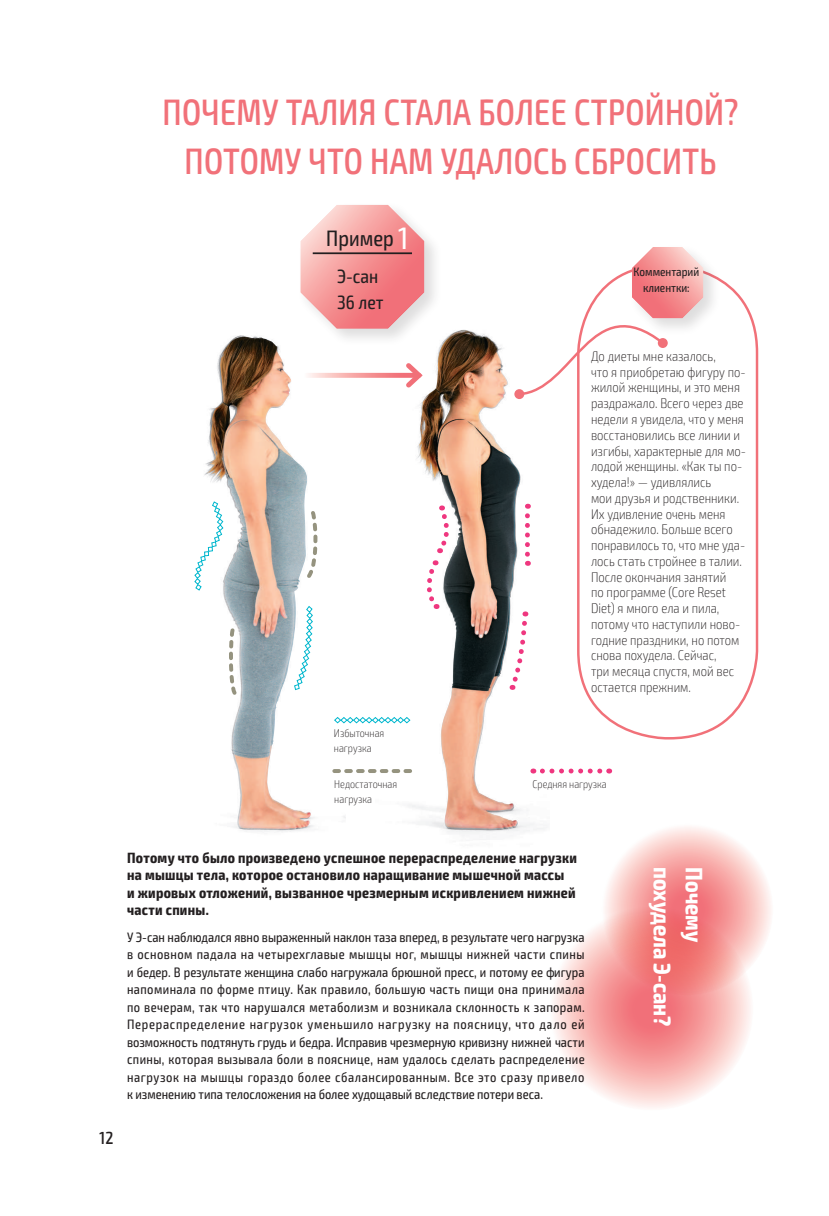
<style>
.page{position:relative;width:829px;height:1216px;background:#fff}
.page>*{position:absolute;margin:0;border:0;box-sizing:border-box;transform-origin:0 0}
.t1{font:500 condensed 36.75px/49px "Exo 2";letter-spacing:.01em;color:#f17179;text-align:center;scale:.96 1}
.t2{font:700 condensed 23.97px "Exo 2";color:#fff}
.t3{font:condensed 22.4px "Exo 2";color:#231f20}
.t4{font:condensed 19.25px/26.2px "Exo 2";color:#231f20}
.t5{font:500 condensed 17.5px "Exo 2";color:#231f20}
.t6{font:700 condensed 14.88px/17.5px "Exo 2";letter-spacing:.02em;color:#231f20}
.t7{font:200 condensed 14px/15.8px "Exo 2";color:#231f20}
.t8{font:condensed 13.65px/17.5px "Exo 2";color:#231f20;text-align:justify}
.t9{font:condensed 12.25px/15.8px "Exo 2";color:#231f20;text-align:center}
.t10{font:200 condensed 11.2px/14.9px "Exo 2";color:#231f20}
.s1{font-size:30.97px;color:#fff}
</style>
<div class="page">
<div style="left:297px;top:202px;width:145px;height:144px;background:#231f20;opacity:.15"></div>
<svg style="left:300px;top:205px;width:124px;height:124px;background:#f5a3a4"></svg>
<hr style="left:313px;top:252px;width:99px;height:2px;background:#231f20">
<img style="left:198px;top:309px;width:147px;height:523px">
<img style="left:206px;top:335px;width:38px;height:205px">
<img style="left:368px;top:309px;width:179px;height:527px">
<img style="left:417px;top:333px;width:44px;height:211px">
<svg style="left:601px;top:823px;width:172px;height:172px;background:#f8bdbc"></svg>
<svg style="left:549px;top:907px;width:204px;height:203px;background:#f6acab"></svg>
<svg style="left:306px;top:373px;width:95px;height:5px"></svg>
<svg style="left:401px;top:358px;width:25px;height:34px"></svg>
<svg style="left:194px;top:501px;width:29px;height:89px"></svg>
<svg style="left:303px;top:508px;width:15px;height:73px"></svg>
<svg style="left:294px;top:605px;width:19px;height:85px"></svg>
<svg style="left:334px;top:716px;width:76px;height:7px"></svg>
<svg style="left:334px;top:769px;width:76px;height:4px"></svg>
<svg style="left:542px;top:768px;width:67px;height:5px"></svg>
<svg style="left:229px;top:625px;width:11px;height:73px"></svg>
<div style="left:577px;top:264px;width:181px;height:475px;border:2px solid #f17179;border-radius:87px"></div>
<svg style="left:514px;top:389px;width:10px;height:10px"></svg>
<svg style="left:435px;top:505px;width:13px;height:48px"></svg>
<svg style="left:427px;top:560px;width:13px;height:49px"></svg>
<svg style="left:525px;top:515px;width:5px;height:51px"></svg>
<svg style="left:507px;top:611px;width:22px;height:79px"></svg>
<div style="left:628px;top:244px;width:93px;height:92px;background:#231f20;opacity:.15"></div>
<svg style="left:516px;top:247px;width:187px;height:150px"></svg>
<h1 class="t1" style="left:162px;top:88px;width:601px">ПОЧЕМУ ТАЛИЯ СТАЛА БОЛЕЕ СТРОЙНОЙ?<br>ПОТОМУ ЧТО НАМ УДАЛОСЬ СБРОСИТЬ</h1>
<h3 class="t3" style="left:326px;top:228px;width:83px">Пример <span class="s1">1</span></h3>
<h3 class="t4" style="left:337px;top:264px;width:48px">Э-сан<br>36 лет</h3>
<p class="t9" style="left:633px;top:265px;width:67px">Комментарий клиентки:</p>
<p class="t7" style="left:591px;top:349px;width:156px">До диеты мне казалось,<br>что я приобретаю фигуру по&shy;жилой женщины, и это меня раздражало. Всего через две недели я увидела, что у меня восстановились все линии и изгибы, характерные для мо&shy;лодой женщины. «Как ты по&shy;худела!» — удивлялись<br>мои друзья и родственники.<br>Их удивление очень меня обнадежило. Больше всего понравилось то, что мне уда&shy;лось стать стройнее в талии.<br>После окончания занятий<br>по программе (Core Reset<br>Diet) я много ела и пила, потому что наступили ново&shy;годние праздники, но потом снова похудела. Сейчас,<br>три месяца спустя, мой вес остается прежним.</p>
<p class="t10" style="left:334px;top:726px;width:52px">Избыточная нагрузка</p>
<p class="t10" style="left:334px;top:777px;width:64px">Недостаточная нагрузка</p>
<p class="t10" style="left:532px;top:777px;width:76px">Средняя нагрузка</p>
<p class="t5" style="left:99px;top:1128px;width:16px">12</p>
<p class="t6" style="left:127px;top:850px;width:451px">Потому что было произведено успешное перераспределение нагрузки на мышцы тела, которое остановило наращивание мышечной массы<br>и жировых отложений, вызванное чрезмерным искривлением нижней части спины.</p>
<p class="t8" style="left:127px;top:928px;width:459px">У Э-сан наблюдался явно выраженный наклон таза вперед, в результате чего нагрузка в основном падала на четырехглавые мышцы ног, мышцы нижней части спины и бедер. В результате женщина слабо нагружала брюшной пресс, и потому ее фигура напоминала по форме птицу. Как правило, большую часть пищи она принимала по вечерам, так что нарушался метаболизм и возникала склонность к запорам.<br>Перераспределение нагрузок уменьшило нагрузку на поясницу, что дало ей возможность подтянуть грудь и бедра. Исправив чрезмерную кривизну нижней части спины, которая вызывала боли в пояснице, нам удалось сделать распределение нагрузок на мышцы гораздо более сбалансированным. Все это сразу привело к изменению типа телосложения на более худощавый вследствие потери веса.</p>
<h2 class="t2" style="left:670px;top:867px;width:160px;rotate:90deg">похудела Э-сан?</h2>
<h2 class="t2" style="left:702px;top:867px;width:76px;rotate:90deg">Почему</h2>
</div>
